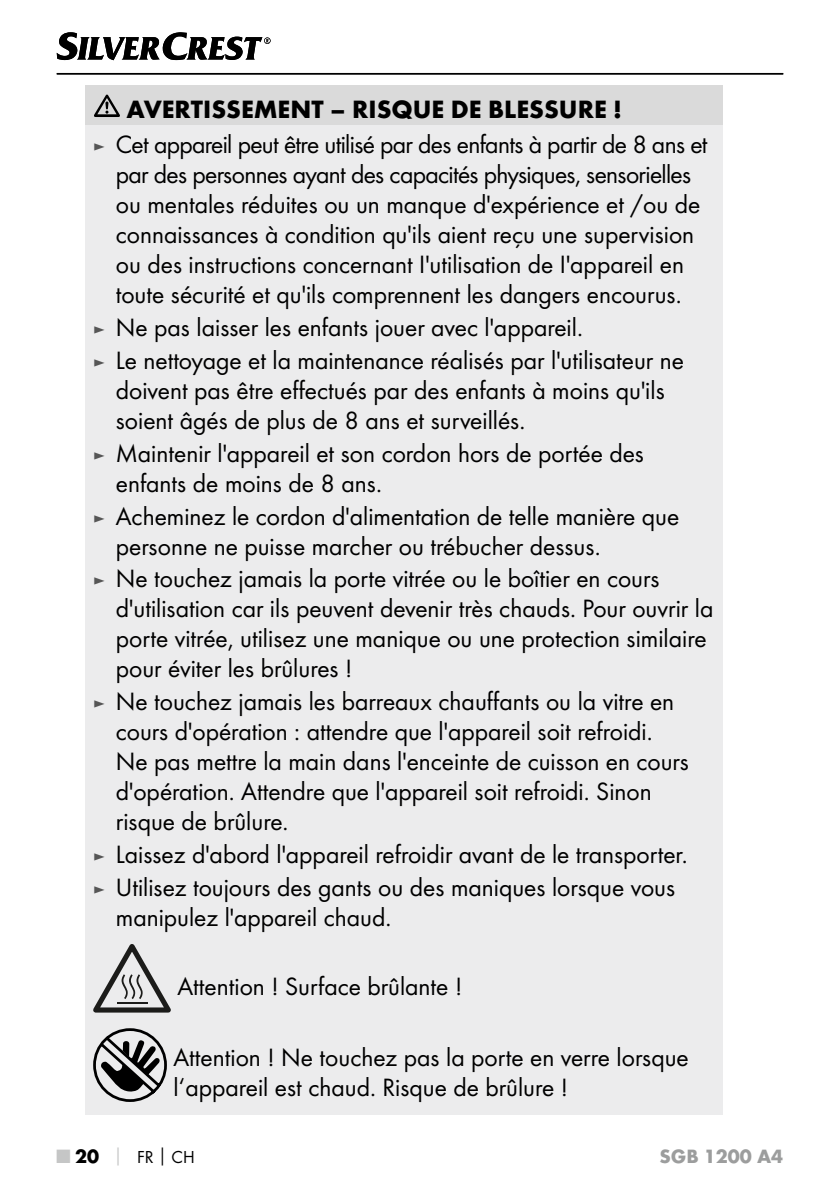
<style>
.page{position:relative;width:840px;height:1191px;background:#fff}
.page>*{position:absolute;margin:0;border:0;box-sizing:border-box;transform-origin:0 0}
.t1{font:26px/30px "Futura Boo";color:#000}
.t2{font:700 26px "Futura";color:#000}
.t3{font:700 20px "Futura";color:#9c9d9d}
.t4{font:18px "Futura Boo";color:#000}
.s1{font-size:18px;color:#565656}
.s2{font-family:"Futura";font-weight:700;font-size:20px;color:#c5c6c6}
.s3{font-family:"Futura";font-weight:700;font-size:20px}
.s4{font-family:"Futura";font-weight:700;color:#c5c6c6}
.s5{font-family:"Futura";font-weight:700}
</style>
<div class="page">
<hr style="left:57px;top:73px;width:725px;height:1px;background:#000">
<svg style="left:57px;top:32px;width:213px;height:28px"></svg>
<div style="left:85px;top:85px;width:637px;height:41px;background:#dadada"></div>
<div style="left:85px;top:126px;width:637px;height:989px;background:#ececed"></div>
<svg style="left:94px;top:95px;width:26px;height:22px"></svg>
<svg style="left:93px;top:944px;width:78px;height:68px"></svg>
<svg style="left:93px;top:1028px;width:74px;height:74px"></svg>
<p class="t2" style="left:126px;top:93px;width:497px">AVERTISSEMENT – RISQUE DE BLESSURE !</p>
<p class="t1" style="left:93px;top:129px;width:615px;text-align:center"><span class="s1">►</span> Cet appareil peut être utilisé par des enfants à partir de 8 ans et par des personnes ayant des capacités physiques, sensorielles<br>ou mentales réduites ou un manque d'expérience et /ou de connaissances à condition qu'ils aient reçu une supervision<br>ou des instructions concernant I'utilisation de I'appareil en toute sécurité et qu'ils comprennent les dangers encourus.</p>
<p class="t1" style="left:93px;top:311px;width:592px;line-height:32.8px"><span class="s1">►</span> Ne pas laisser les enfants jouer avec l'appareil.<br><span class="s1">►</span> Le nettoyage et la maintenance réalisés par l'utilisateur ne</p>
<p class="t1" style="left:116px;top:375px;width:550px">doivent pas être effectués par des enfants à moins qu'ils soient âgés de plus de 8 ans et surveillés.</p>
<p class="t1" style="left:116px;top:438px;width:529px;text-indent:-23px"><span class="s1">►</span> Maintenir l'appareil et son cordon hors de portée des enfants de moins de 8 ans.</p>
<p class="t1" style="left:116px;top:501px;width:564px;text-indent:-23px"><span class="s1">►</span> Acheminez le cordon d'alimentation de telle manière que personne ne puisse marcher ou trébucher dessus.</p>
<p class="t1" style="left:116px;top:563px;width:598px;text-indent:-23px"><span class="s1">►</span> Ne touchez jamais la porte vitrée ou le boîtier en cours d'utilisation car ils peuvent devenir très chauds. Pour ouvrir la porte vitrée, utilisez une manique ou une protection similaire pour éviter les brûlures !</p>
<p class="t1" style="left:116px;top:686px;width:574px;text-indent:-23px"><span class="s1">►</span> Ne touchez jamais les barreaux chauffants ou la vitre en cours d'opération : attendre que l'appareil soit refroidi.<br>Ne pas mettre la main dans l'enceinte de cuisson en cours d'opération. Attendre que l'appareil soit refroidi. Sinon risque de brûlure.</p>
<p class="t1" style="left:93px;top:838px;width:592px;line-height:32.8px"><span class="s1">►</span> Laissez d'abord l'appareil refroidir avant de le transporter. <span class="s1">►</span> Utilisez toujours des gants ou des maniques lorsque vous</p>
<p class="t1" style="left:116px;top:902px;width:273px">manipulez l'appareil chaud.</p>
<p class="t1" style="left:177px;top:970px;width:286px">Attention ! Surface brûlante !</p>
<p class="t1" style="left:173px;top:1042px;width:516px">Attention ! Ne touchez pas la porte en verre lorsque l‘appareil est chaud. Risque de brûlure !</p>
<p class="t4" style="left:57px;top:1146px;width:139px"><span class="s2">■</span> <span class="s3">20</span> <span class="s4">│</span> FR<span class="s5">│</span>CH</p>
<p class="t3" style="left:659px;top:1143px;width:125px">SGB 1200 A4</p>
</div>
